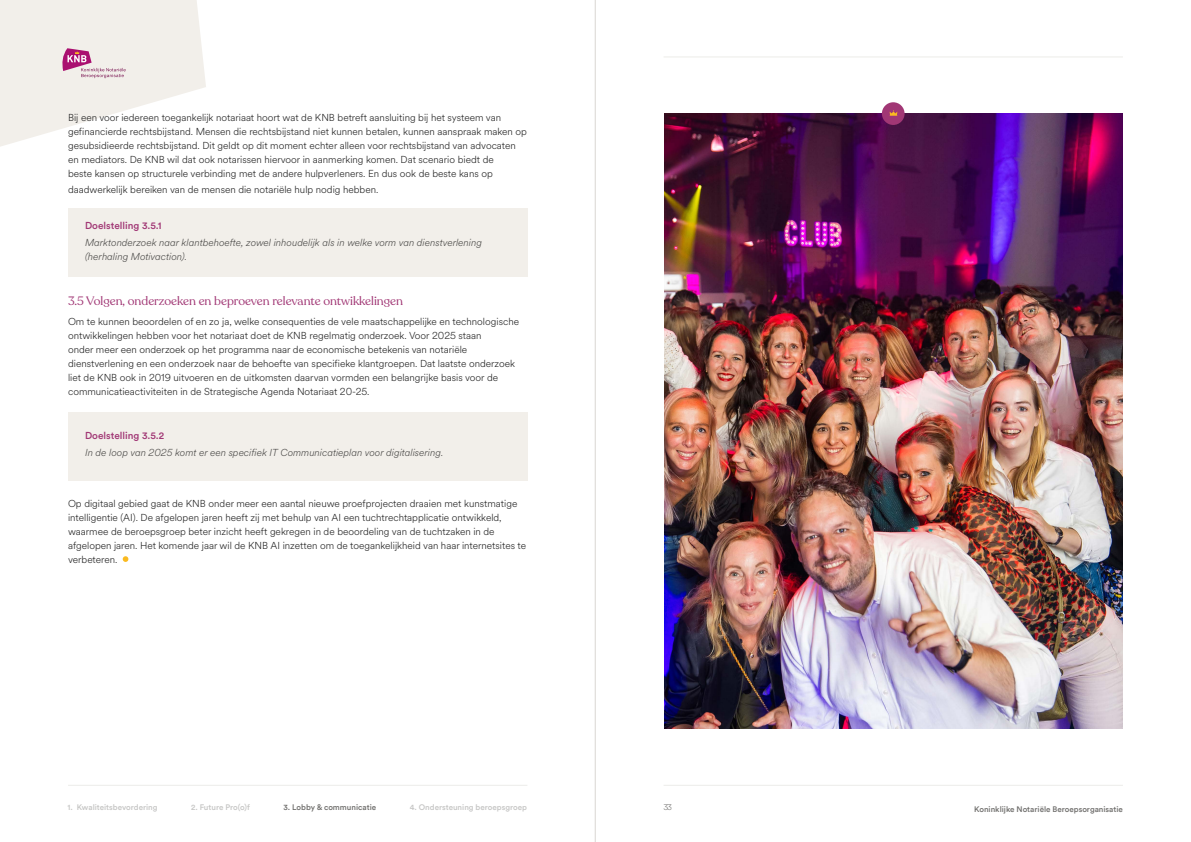
<style>
.page{position:relative;width:1191px;height:842px;background:#fff}
.page>*{position:absolute;margin:0;border:0;box-sizing:border-box;transform-origin:0 0}
.t1{font:12px "Recoleta";color:#a13775}
.t2{font:300 10px/14px "Circular Spotify Text";color:#222}
.t3{font:italic 300 10px/14px "Circular Spotify Text";color:#4d4c4a}
.t4{font:500 10px "Circular Std";color:#a13775}
.t5{font:500 8px "Circular Std";color:#c6c6c5}
.t6{font:500 8px "Circular Std";color:#71706e}
.t7{font:300 8px "Circular Spotify Text";color:#71706e}
</style>
<div class="page">
<hr style="left:663px;top:785px;width:460px;height:1px;background:#d9d7d2">
<hr style="left:68px;top:785px;width:459px;height:1px;background:#d9d7d2">
<hr style="left:663px;top:57px;width:460px;height:1px;background:#d9d7d2">
<hr style="left:595px;top:0;width:1px;height:842px;background:#d9d7d2">
<svg style="left:0;top:0;width:206px;height:147px"></svg>
<svg style="left:123px;top:556px;width:5px;height:6px"></svg>
<div style="left:68px;top:208px;width:459px;height:68px;background:#f2efea"></div>
<div style="left:68px;top:412px;width:459px;height:68px;background:#f2efea"></div>
<img style="left:664px;top:113px;width:458px;height:616px">
<div style="left:882px;top:102px;width:22px;height:23px;background:#a13775;border-radius:50%"></div>
<svg style="left:889px;top:110px;width:8px;height:6px"></svg>
<p class="t2" style="left:68px;top:111px;width:460px">Bij een voor iedereen toegankelijk notariaat hoort wat de KNB betreft aansluiting bij het systeem van gefinancierde rechtsbijstand. Mensen die rechtsbijstand niet kunnen betalen, kunnen aanspraak maken op gesubsidieerde rechtsbijstand. Dit geldt op dit moment echter alleen voor rechtsbijstand van advocaten en mediators. De KNB wil dat ook notarissen hiervoor in aanmerking komen. Dat scenario biedt de<br>beste kansen op structurele verbinding met de andere hulpverleners. En dus ook de beste kans op</p>
<p class="t2" style="left:68px;top:183px;width:312px">daadwerkelijk bereiken van de mensen die notariële hulp nodig hebben.</p>
<p class="t4" style="left:85px;top:219px;width:78px">Doelstelling 3.5.1</p>
<p class="t3" style="left:85px;top:235px;width:398px">Marktonderzoek naar klantbehoefte, zowel inhoudelijk als in welke vorm van dienstverlening (herhaling Motivaction).</p>
<p class="t1" style="left:68px;top:293px;width:336px">3.5 Volgen, onderzoeken en beproeven relevante ontwikkelingen</p>
<p class="t2" style="left:68px;top:314px;width:452px">Om te kunnen beoordelen of en zo ja, welke consequenties de vele maatschappelijke en technologische ontwikkelingen hebben voor het notariaat doet de KNB regelmatig onderzoek. Voor 2025 staan<br>onder meer een onderzoek op het programma naar de economische betekenis van notariële dienstverlening en een onderzoek naar de behoefte van specifieke klantgroepen. Dat laatste onderzoek liet de KNB ook in 2019 uitvoeren en de uitkomsten daarvan vormden een belangrijke basis voor de communicatieactiviteiten in de Strategische Agenda Notariaat 20-25.</p>
<p class="t4" style="left:85px;top:430px;width:81px">Doelstelling 3.5.2</p>
<p class="t3" style="left:85px;top:446px;width:360px">In de loop van 2025 komt er een specifiek IT Communicatieplan voor digitalisering.</p>
<p class="t2" style="left:68px;top:496px;width:459px">Op digitaal gebied gaat de KNB onder meer een aantal nieuwe proefprojecten draaien met kunstmatige intelligentie (AI). De afgelopen jaren heeft zij met behulp van AI een tuchtrechtapplicatie ontwikkeld, waarmee de beroepsgroep beter inzicht heeft gekregen in de beoordeling van de tuchtzaken in de afgelopen jaren. Het komende jaar wil de KNB AI inzetten om de toegankelijkheid van haar internetsites te verbeteren.</p>
<p class="t5" style="left:68px;top:802px;width:91px">1. Kwaliteitsbevordering</p>
<p class="t5" style="left:191px;top:802px;width:60px">2. Future Pro(o)f</p>
<p class="t6" style="left:283px;top:802px;width:94px">3. Lobby &amp; communicatie</p>
<p class="t5" style="left:410px;top:802px;width:119px">4. Ondersteuning beroepsgroep</p>
<p class="t7" style="left:663px;top:802px;width:10px">33</p>
<p class="t6" style="left:974px;top:804px;width:150px">Koninklijke Notariële Beroepsorganisatie</p>
</div>
